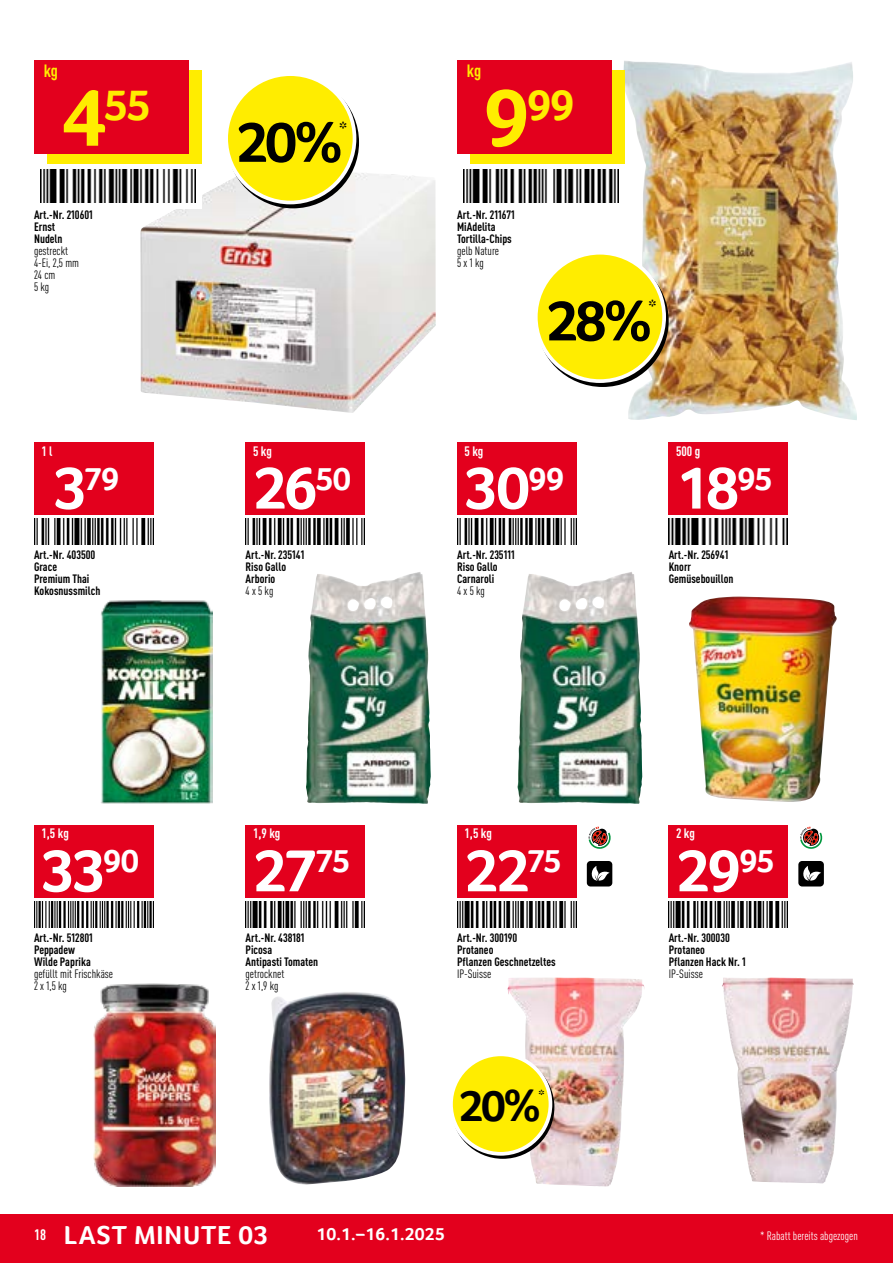
<style>
.page{position:relative;width:893px;height:1263px;background:#fff}
.page>*{position:absolute;margin:0;border:0;box-sizing:border-box;transform-origin:0 0}
.Preis_weiss{font:700 61.5px "Transgourmet";letter-spacing:-.045em;color:#fff}
.Rabattbutton{font:700 58.5px "Transgourmet";color:#000}
.Rabattbutton-2{font:700 45px "Transgourmet";color:#000}
.Preis_HOT{font:700 44.55px "Transgourmet";color:#ffed00}
.Preis_weiss-2{font:700 33.3px "Transgourmet";color:#fff}
.t1{font:700 26.7px "Transgourmet";letter-spacing:.035em;color:#fff}
.Rabattbutton-3{font:700 19.5px "Transgourmet";color:#000}
.t2{font:700 18px "Transgourmet";letter-spacing:.01em;color:#fff}
.Unit_HOT{font:700 condensed 17.55px "DINOT";color:#ffed00}
.Rabattbutton-4{font:700 15px "Transgourmet";color:#000}
.Unit_weiss{font:700 condensed 13.5px "DINOT";letter-spacing:-.005em;color:#fff}
.t3{font:700 condensed 12px/12px "DINOT";color:#000}
.t4{font:condensed 12px "DINOT";color:#000}
.t5{font:condensed 12px "DINOT";color:#fff}
.s1{font-size:84px}
.s2{font-size:61.5px}
.s3{font-family:"DINOT";font-stretch:condensed;font-size:15px}
</style>
<div class="page">
<div style="left:0;top:1214px;width:893px;height:49px;background:#e3001d"></div>
<img style="left:140px;top:169px;width:296px;height:244px">
<img style="left:623px;top:61px;width:234px;height:359px">
<img style="left:94px;top:983px;width:121px;height:203px">
<img style="left:269px;top:992px;width:136px;height:193px">
<img style="left:508px;top:977px;width:137px;height:209px">
<img style="left:722px;top:977px;width:132px;height:206px">
<img style="left:101px;top:600px;width:112px;height:204px">
<img style="left:306px;top:572px;width:114px;height:230px">
<img style="left:518px;top:572px;width:113px;height:230px">
<img style="left:689px;top:596px;width:148px;height:206px">
<div style="left:47px;top:70px;width:155px;height:94px;background:#ffed00"></div>
<div style="left:34px;top:60px;width:155px;height:93px;background:#e3001d"></div>
<svg style="left:229px;top:78px;width:128px;height:129px"></svg>
<div style="left:226px;top:74px;width:128px;height:128px;background:#ffed00;border-radius:50%"></div>
<div style="left:224px;top:72px;width:132px;height:132px;border:4px solid #fff;border-radius:50%"></div>
<div style="left:34px;top:164px;width:168px;height:44px;background:#fff"></div>
<img style="left:40px;top:170px;width:155px;height:33px">
<div style="left:470px;top:70px;width:155px;height:94px;background:#ffed00"></div>
<div style="left:457px;top:60px;width:155px;height:93px;background:#e3001d"></div>
<svg style="left:538px;top:257px;width:129px;height:128px"></svg>
<div style="left:536px;top:253px;width:128px;height:128px;background:#ffed00;border-radius:50%"></div>
<div style="left:534px;top:251px;width:132px;height:132px;border:4px solid #fff;border-radius:50%"></div>
<div style="left:457px;top:164px;width:168px;height:44px;background:#fff"></div>
<img style="left:463px;top:170px;width:155px;height:33px">
<div style="left:34px;top:825px;width:119px;height:72px;background:#e3001d"></div>
<img style="left:34px;top:901px;width:119px;height:26px">
<div style="left:246px;top:825px;width:119px;height:72px;background:#e3001d"></div>
<img style="left:246px;top:901px;width:119px;height:26px">
<div style="left:457px;top:825px;width:119px;height:72px;background:#e3001d"></div>
<svg style="left:588px;top:827px;width:23px;height:22px"></svg>
<div style="left:587px;top:861px;width:25px;height:25px;background:#000;border-radius:4px"></div>
<svg style="left:591px;top:866px;width:19px;height:15px"></svg>
<svg style="left:453px;top:1057px;width:100px;height:100px"></svg>
<div style="left:451px;top:1054px;width:99px;height:100px;background:#ffed00;border-radius:50%"></div>
<div style="left:449px;top:1052px;width:103px;height:104px;border:4px solid #fff;border-radius:50%"></div>
<img style="left:457px;top:901px;width:119px;height:26px">
<div style="left:669px;top:825px;width:119px;height:72px;background:#e3001d"></div>
<svg style="left:800px;top:827px;width:23px;height:22px"></svg>
<div style="left:798px;top:861px;width:26px;height:25px;background:#000;border-radius:4px"></div>
<svg style="left:803px;top:866px;width:18px;height:15px"></svg>
<img style="left:669px;top:901px;width:119px;height:26px">
<div style="left:34px;top:442px;width:119px;height:72px;background:#e3001d"></div>
<img style="left:34px;top:519px;width:119px;height:25px">
<div style="left:246px;top:442px;width:119px;height:72px;background:#e3001d"></div>
<img style="left:246px;top:519px;width:119px;height:25px">
<div style="left:457px;top:442px;width:119px;height:72px;background:#e3001d"></div>
<img style="left:457px;top:519px;width:119px;height:25px">
<div style="left:669px;top:442px;width:119px;height:72px;background:#e3001d"></div>
<img style="left:669px;top:519px;width:119px;height:25px">
<p class="Unit_HOT" style="left:44px;top:60px;width:16px">kg</p>
<p class="Preis_HOT" style="left:61px;top:79px;width:92px"><span class="s1">4</span>55</p>
<p class="t3" style="left:34px;top:208px;width:60px">Art.-Nr. 210601</p>
<p class="t3" style="left:34px;top:220px;width:30px">Ernst<br>Nudeln</p>
<p class="t4" style="left:34px;top:243px;width:36px">gestreckt</p>
<p class="t4" style="left:34px;top:255px;width:47px">4-Ei, 2,5 mm</p>
<p class="t4" style="left:34px;top:267px;width:23px">24 cm</p>
<p class="t4" style="left:34px;top:279px;width:17px">5 kg</p>
<p class="Unit_weiss" style="left:41px;top:443px;width:13px">1 l</p>
<p class="Preis_weiss-2" style="left:54px;top:459px;width:67px"><span class="s2">3</span>79</p>
<p class="t3" style="left:34px;top:548px;width:63px">Art.-Nr. 403500</p>
<p class="t3" style="left:34px;top:560px;width:68px">Grace<br>Premium Thai<br>Kokosnussmilch</p>
<p class="Rabattbutton" style="left:236px;top:108px;width:108px">20%</p>
<p class="Rabattbutton-3" style="left:339px;top:117px;width:10px">*</p>
<p class="Unit_weiss" style="left:253px;top:443px;width:20px">5 kg</p>
<p class="Preis_weiss" style="left:253px;top:451px;width:99px">26<sup>50</sup></p>
<p class="t3" style="left:246px;top:548px;width:60px">Art.-Nr. 235141</p>
<p class="t3" style="left:246px;top:560px;width:42px">Riso Gallo<br>Arborio</p>
<p class="t4" style="left:246px;top:584px;width:29px">4 x 5 kg</p>
<p class="Unit_weiss" style="left:41px;top:825px;width:29px">1,5 kg</p>
<p class="Preis_weiss" style="left:42px;top:834px;width:99px">33<sup>90</sup></p>
<p class="t3" style="left:34px;top:931px;width:60px">Art.-Nr. 512801</p>
<p class="t3" style="left:34px;top:943px;width:58px">Peppadew<br>Wilde Paprika</p>
<p class="t4" style="left:34px;top:966px;width:81px">gefüllt mit Frischkäse</p>
<p class="t4" style="left:34px;top:978px;width:34px">2 x 1,5 kg</p>
<p class="Unit_weiss" style="left:253px;top:825px;width:29px">1,9 kg</p>
<p class="Preis_weiss" style="left:253px;top:834px;width:99px">27<sup>75</sup></p>
<p class="t3" style="left:246px;top:931px;width:61px">Art.-Nr. 438181</p>
<p class="t3" style="left:246px;top:943px;width:74px">Picosa<br>Antipasti Tomaten</p>
<p class="t4" style="left:246px;top:966px;width:40px">getrocknet</p>
<p class="t4" style="left:246px;top:978px;width:34px">2 x 1,9 kg</p>
<p class="Unit_HOT" style="left:467px;top:60px;width:16px">kg</p>
<p class="Preis_HOT" style="left:484px;top:79px;width:93px"><span class="s1">9</span>99</p>
<p class="t3" style="left:457px;top:208px;width:59px">Art.-Nr. 211671</p>
<p class="t3" style="left:457px;top:220px;width:56px">MiAdelita<br>Tortilla-Chips</p>
<p class="t4" style="left:457px;top:243px;width:43px">gelb Nature</p>
<p class="t4" style="left:457px;top:255px;width:28px">5 x 1 kg</p>
<p class="Rabattbutton" style="left:546px;top:286px;width:108px">28%</p>
<p class="Rabattbutton-3" style="left:649px;top:295px;width:10px">*</p>
<p class="Unit_weiss" style="left:465px;top:443px;width:20px">5 kg</p>
<p class="Preis_weiss" style="left:465px;top:451px;width:101px">30<sup>99</sup></p>
<p class="t3" style="left:457px;top:548px;width:59px">Art.-Nr. 235111</p>
<p class="t3" style="left:457px;top:560px;width:42px">Riso Gallo<br>Carnaroli</p>
<p class="t4" style="left:457px;top:584px;width:29px">4 x 5 kg</p>
<p class="Unit_weiss" style="left:676px;top:443px;width:26px">500 g</p>
<p class="Preis_weiss" style="left:676px;top:451px;width:98px">18<sup>95</sup></p>
<p class="t3" style="left:669px;top:548px;width:61px">Art.-Nr. 256941</p>
<p class="t3" style="left:669px;top:560px;width:66px">Knorr<br>Gemüsebouillon</p>
<p class="Unit_weiss" style="left:465px;top:825px;width:29px">1,5 kg</p>
<p class="Preis_weiss" style="left:465px;top:834px;width:99px">22<sup>75</sup></p>
<p class="t3" style="left:457px;top:931px;width:62px">Art.-Nr. 300190</p>
<p class="t3" style="left:457px;top:943px;width:100px">Protaneo<br>Pflanzen Geschnetzeltes</p>
<p class="t4" style="left:457px;top:966px;width:36px">IP-Suisse</p>
<p class="Rabattbutton-2" style="left:459px;top:1079px;width:84px">20%</p>
<p class="Rabattbutton-4" style="left:538px;top:1085px;width:8px">*</p>
<p class="Unit_weiss" style="left:676px;top:825px;width:20px">2 kg</p>
<p class="Preis_weiss" style="left:676px;top:834px;width:100px">29<sup>95</sup></p>
<p class="t3" style="left:669px;top:931px;width:63px">Art.-Nr. 300030</p>
<p class="t3" style="left:669px;top:943px;width:79px">Protaneo<br>Pflanzen Hack Nr. 1</p>
<p class="t4" style="left:669px;top:966px;width:36px">IP-Suisse</p>
<p class="t1" style="left:34px;top:1220px;width:236px"><span class="s3">18</span> LAST MINUTE 03</p>
<p class="t2" style="left:316px;top:1224px;width:130px">10.1.–16.1.2025</p>
<p class="t5" style="left:760px;top:1229px;width:99px">* Rabatt bereits abgezogen</p>
</div>
